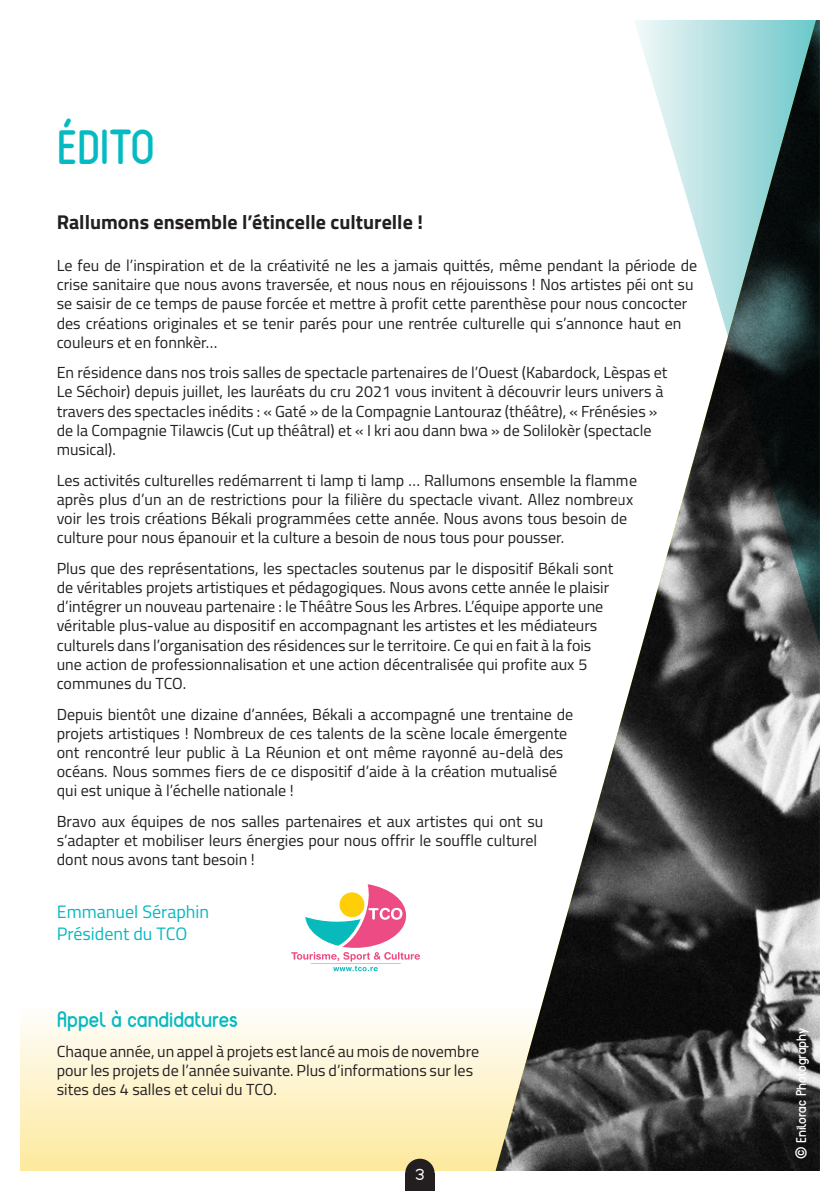
<style>
.page{position:relative;width:840px;height:1191px;background:#fff}
.page>*{position:absolute;margin:0;border:0;box-sizing:border-box;transform-origin:0 0}
.t1{font:700 48px "Reef";color:#05bac2}
.t2{font:700 22px "Reef";color:#05bac2}
.t3{font:700 20px "Titillium";color:#231f20}
.t4{font:18px/21.6px "Titillium";color:#05bac2}
.t5{font:16px/19.2px "Titillium";color:#231f20}
.t6{font:700 16px "Plum";color:#fff}
.t7{font:700 14px "Reef";color:#fff}
</style>
<div class="page">
<svg style="left:21px;top:1021px;width:468px;height:149px;background:#fdf2c8"></svg>
<svg style="left:291px;top:884px;width:129px;height:87px"></svg>
<img style="left:489px;top:728px;width:329px;height:442px">
<svg style="left:619px;top:21px;width:199px;height:835px"></svg>
<div style="left:405px;top:1158px;width:29px;height:30px;background:#231f20;border-radius:50%"></div>
<div style="left:405px;top:1173px;width:29px;height:18px;background:#231f20"></div>
<h1 class="t1" style="left:57px;top:117px;width:99px">ÉDITO</h1>
<p class="t3" style="left:57px;top:207px;width:367px">Rallumons ensemble l’étincelle culturelle !</p>
<p class="t5" style="left:57px;top:255px;width:641px">Le feu de l’inspiration et de la créativité ne les a jamais quittés, même pendant la période de crise sanitaire que nous avons traversée, et nous nous en réjouissons ! Nos artistes péi ont su se saisir de ce temps de pause forcée et mettre à profit cette parenthèse pour nous concocter des créations originales et se tenir parés pour une rentrée culturelle qui s’annonce haut en couleurs et en fonnkèr…</p>
<p class="t5" style="left:57px;top:362px;width:612px">En résidence dans nos trois salles de spectacle partenaires de l’Ouest (Kabardock, Lèspas et Le Séchoir) depuis juillet, les lauréats du cru 2021 vous invitent à découvrir leurs univers à travers des spectacles inédits : « Gaté » de la Compagnie Lantouraz (théâtre), « Frénésies » de la Compagnie Tilawcis (Cut up théâtral) et « I kri aou dann bwa » de Solilokèr (spectacle musical).</p>
<p class="t5" style="left:57px;top:469px;width:581px">Les activités culturelles redémarrent ti lamp ti lamp … Rallumons ensemble la flamme après plus d’un an de restrictions pour la filière du spectacle vivant. Allez nombreux voir les trois créations Békali programmées cette année. Nous avons tous besoin de culture pour nous épanouir et la culture a besoin de nous tous pour pousser.</p>
<p class="t5" style="left:57px;top:558px;width:558px">Plus que des représentations, les spectacles soutenus par le dispositif Békali sont de véritables projets artistiques et pédagogiques. Nous avons cette année le plaisir d’intégrer un nouveau partenaire : le Théâtre Sous les Arbres. L’équipe apporte une véritable plus-value au dispositif en accompagnant les artistes et les médiateurs culturels dans l’organisation des résidences sur le territoire. Ce qui en fait à la fois une action de professionnalisation et une action décentralisée qui profite aux 5 communes du TCO.</p>
<p class="t5" style="left:57px;top:703px;width:517px">Depuis bientôt une dizaine d’années, Békali a accompagné une trentaine de projets artistiques ! Nombreux de ces talents de la scène locale émergente ont rencontré leur public à La Réunion et ont même rayonné au-delà des océans. Nous sommes fiers de ce dispositif d’aide à la création mutualisé qui est unique à l’échelle nationale !</p>
<p class="t5" style="left:57px;top:811px;width:488px">Bravo aux équipes de nos salles partenaires et aux artistes qui ont su s’adapter et mobiliser leurs énergies pour nous offrir le souffle culturel dont nous avons tant besoin !</p>
<p class="t4" style="left:57px;top:900px;width:154px">Emmanuel Séraphin<br>Président du TCO</p>
<h2 class="t2" style="left:57px;top:1004px;width:183px">Appel à candidatures</h2>
<p class="t5" style="left:57px;top:1041px;width:423px">Chaque année, un appel à projets est lancé au mois de novembre pour les projets de l’année suivante. Plus d’informations sur les sites des 4 salles et celui du TCO.</p>
<p class="t6" style="left:415px;top:1166px;width:12px">3</p>
<p class="t7" style="left:791px;top:1159px;width:133px;rotate:-90deg">© Enilorac Photography</p>
</div>
